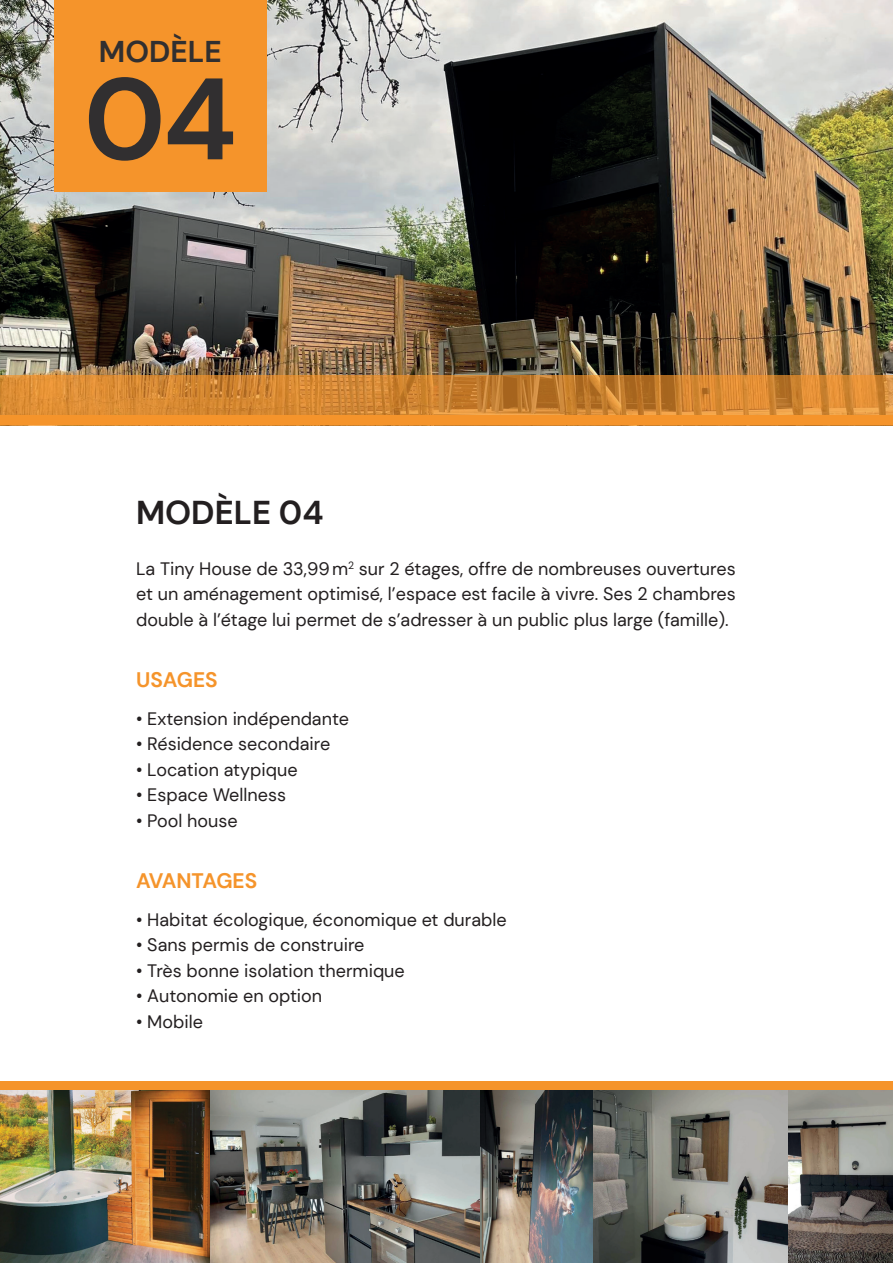
<style>
.page{position:relative;width:893px;height:1263px;background:#fff}
.page>*{position:absolute;margin:0;border:0;box-sizing:border-box;transform-origin:0 0}
.t1{font:700 115.5px "DM Sans";color:#312f30}
.t2{font:700 33px "DM Sans";color:#231f20}
.t3{font:700 30px "DM Sans";color:#312f30}
.t4{font:700 21px "DM Sans";letter-spacing:-.02em;color:#f5942b}
.t5{font:700 21px "DM Sans";color:#f5942b}
.t6{font:18px/25.5px "DM Sans";color:#231f20;text-align:justify}
</style>
<div class="page">
<img style="left:0;top:0;width:893px;height:375px">
<div style="left:54px;top:0;width:213px;height:191px;background:#f5942b"></div>
<svg style="left:0;top:375px;width:893px;height:40px;background:#d08532"></svg>
<div style="left:0;top:1081px;width:893px;height:10px;background:#f5942b"></div>
<div style="left:0;top:415px;width:893px;height:10px;background:#f5942b"></div>
<img style="left:0;top:1091px;width:789px;height:172px">
<img style="left:789px;top:1091px;width:104px;height:172px">
<h3 class="t3" style="left:99px;top:33px;width:124px">MODÈLE</h3>
<h1 class="t1" style="left:84px;top:47px;width:155px">04</h1>
<h2 class="t2" style="left:136px;top:492px;width:189px">MODÈLE 04</h2>
<p class="t6" style="left:136px;top:555px;width:601px">La Tiny House de 33,99m<sup>2</sup> sur 2 étages, offre de nombreuses ouvertures et un aménagement optimisé, l’espace est facile à vivre. Ses 2 chambres double à l’étage lui permet de s’adresser à un public plus large (famille).</p>
<p class="t5" style="left:136px;top:667px;width:83px">USAGES</p>
<p class="t6" style="left:136px;top:705px;width:214px">• Extension indépendante</p>
<p class="t6" style="left:136px;top:731px;width:196px">• Résidence secondaire</p>
<p class="t6" style="left:136px;top:756px;width:163px">• Location atypique</p>
<p class="t6" style="left:136px;top:782px;width:151px">• Espace Wellness</p>
<p class="t6" style="left:136px;top:807px;width:103px">• Pool house</p>
<p class="t4" style="left:136px;top:868px;width:123px">AVANTAGES</p>
<p class="t6" style="left:136px;top:906px;width:372px">• Habitat écologique, économique et durable</p>
<p class="t6" style="left:136px;top:932px;width:230px">• Sans permis de construire</p>
<p class="t6" style="left:136px;top:957px;width:270px">• Très bonne isolation thermique</p>
<p class="t6" style="left:136px;top:983px;width:188px">• Autonomie en option</p>
<p class="t6" style="left:136px;top:1008px;width:68px">• Mobile</p>
</div>
